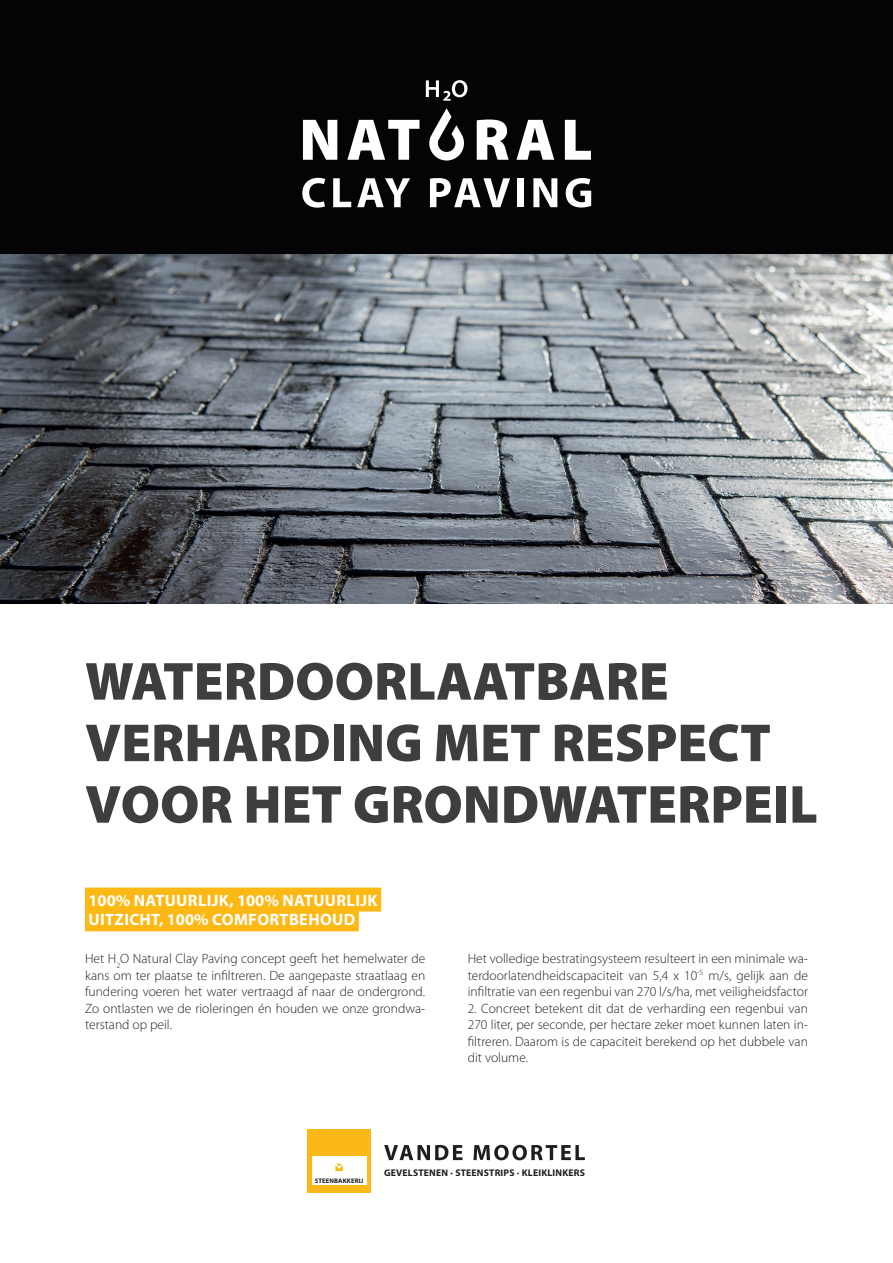
<style>
.page{position:relative;width:893px;height:1263px;background:#fff}
.page>*{position:absolute;margin:0;border:0;box-sizing:border-box;transform-origin:0 0}
.t1{font:900 54px/61.5px "Myriad Pro";color:#3e3e3f}
.t2{font:700 16.5px/19.8px "Myriad Pro";letter-spacing:.02em;color:#fff}
.t3{font:300 13.5px/16.5px "Myriad Pro";color:#231f20;text-align:justify}
.t4{font:700 9.6px "Myriad Pro";letter-spacing:.02em;color:#201d1e}
.t5{font:700 6.6px "Myriad Pro";letter-spacing:.02em;color:#201d1e}
</style>
<div class="page">
<div style="left:85px;top:887px;width:296px;height:24px;background:#fcb814"></div>
<div style="left:85px;top:907px;width:274px;height:24px;background:#fcb814"></div>
<div style="left:0;top:0;width:893px;height:260px;background:#040406"></div>
<img style="left:0;top:254px;width:893px;height:350px">
<svg style="left:303px;top:120px;width:34px;height:40px"></svg>
<svg style="left:347px;top:120px;width:72px;height:40px"></svg>
<svg style="left:477px;top:120px;width:32px;height:40px"></svg>
<svg style="left:516px;top:120px;width:38px;height:40px"></svg>
<svg style="left:565px;top:120px;width:26px;height:40px"></svg>
<svg style="left:302px;top:178px;width:23px;height:30px"></svg>
<svg style="left:333px;top:178px;width:18px;height:29px"></svg>
<svg style="left:357px;top:178px;width:53px;height:29px"></svg>
<svg style="left:430px;top:178px;width:80px;height:29px"></svg>
<div style="left:517px;top:178px;width:7px;height:29px;background:#fff"></div>
<svg style="left:533px;top:178px;width:24px;height:29px"></svg>
<svg style="left:566px;top:178px;width:25px;height:29px"></svg>
<svg style="left:429px;top:108px;width:35px;height:53px"></svg>
<svg style="left:426px;top:80px;width:41px;height:21px"></svg>
<svg style="left:384px;top:1145px;width:78px;height:15px"></svg>
<svg style="left:473px;top:1145px;width:112px;height:15px"></svg>
<div style="left:308px;top:1129px;width:63px;height:63px;background:#fbb818"></div>
<div style="left:312px;top:1157px;width:55px;height:28px;background:#fff"></div>
<svg style="left:335px;top:1163px;width:8px;height:9px"></svg>
<h1 class="t1" style="left:85px;top:648px;width:734px">WATERDOORLAATBARE<br>VERHARDING MET RESPECT<br>VOOR HET GRONDWATERPEIL</h1>
<p class="t2" style="left:88px;top:889px;width:291px">100% NATUURLIJK, 100% NATUURLIJK<br>UITZICHT, 100% COMFORTBEHOUD</p>
<p class="t3" style="left:85px;top:950px;width:342px">Het H<sub>2</sub>O Natural Clay Paving concept geeft het hemelwater de kans om ter plaatse te infiltreren. De aangepaste straatlaag en fundering voeren het water vertraagd af naar de ondergrond.<br>Zo ontlasten we de rioleringen én houden we onze grondwa&shy;terstand op peil.</p>
<p class="t3" style="left:468px;top:950px;width:342px">Het volledige bestratingsysteem resulteert in een minimale wa&shy;terdoorlatendheidscapaciteit van 5,4 x 10<sup>-5</sup> m/s, gelijk aan de infiltratie van een regenbui van 270 l/s/ha, met veiligheidsfactor</p>
<p class="t3" style="left:468px;top:1000px;width:342px">2. Concreet betekent dit dat de verharding een regenbui van 270 liter, per seconde, per hectare zeker moet kunnen laten in&shy;filtreren. Daarom is de capaciteit berekend op het dubbele van dit volume.</p>
<p class="t5" style="left:315px;top:1177px;width:50px">STEENBAKKERIJ</p>
<p class="t4" style="left:384px;top:1166px;width:202px">GEVELSTENEN ∙ STEENSTRIPS ∙ KLEIKLINKERS</p>
</div>
